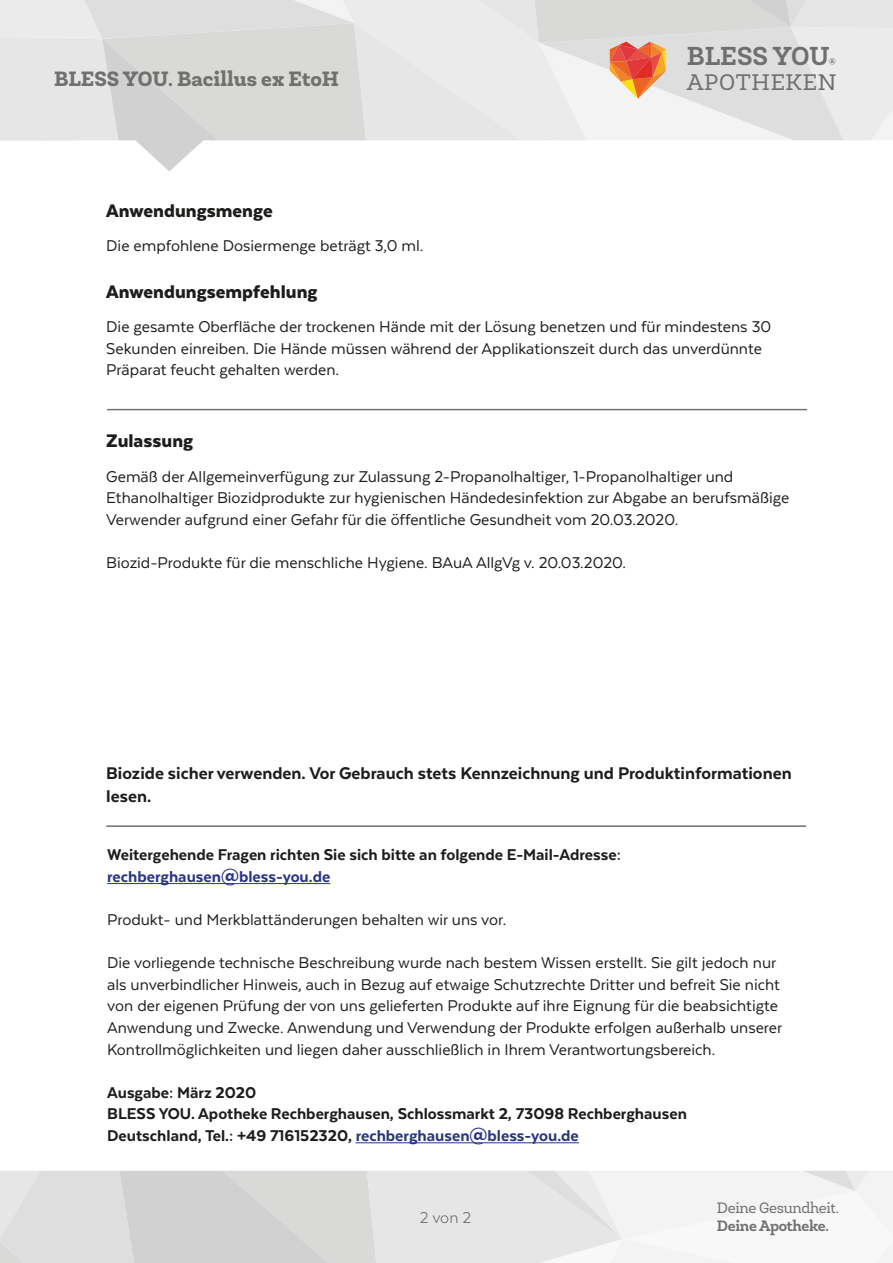
<style>
.page{position:relative;width:893px;height:1263px;background:#fff}
.page>*{position:absolute;margin:0;border:0;box-sizing:border-box;transform-origin:0 0}
.t1{font:700 26.25px "Newslab";color:#6f6f6f}
.t2{font:22.8px "Newslab";letter-spacing:.03em;color:#6f6f6f}
.t3{font:900 21px "Texta";color:#1d1d1b}
.t4{font:800 21px "Newslab";color:#70706f}
.t5{font:800 19.5px/23.4px "Texta";color:#1d1d1b}
.t6{font:18px/21.6px "Texta";color:#1d1d1b}
.t7{font:800 18px/21.6px "Texta";color:#1d1d1b}
.t8{font:800 18px "Texta";color:#283583}
.t9{font:18px "Texta";color:#70706f}
.t10{font:15.3px "Newslab";letter-spacing:-.02em;color:#70706f}
.t11{font:700 15.3px "Newslab";letter-spacing:-.02em;color:#70706f}
.t12{font:700 10.5px "Newslab";color:#6f6f6f}
.s1{color:#283583}
</style>
<div class="page">
<svg style="left:0;top:1171px;width:893px;height:92px"></svg>
<svg style="left:0;top:0;width:893px;height:171px"></svg>
<hr style="left:107px;top:409px;width:700px;height:1px;background:#70706f">
<hr style="left:107px;top:883px;width:223px;height:1px;background:#283583">
<hr style="left:356px;top:1142px;width:223px;height:1px;background:#283583">
<hr style="left:106px;top:825px;width:700px;height:2px;background:#70706f">
<p class="t4" style="left:54px;top:65px;width:286px">BLESS YOU. Bacillus ex EtoH</p>
<h1 class="t1" style="left:687px;top:40px;width:144px">BLESS YOU</h1>
<p class="t12" style="left:829px;top:55px;width:9px">®</p>
<p class="t2" style="left:687px;top:68px;width:151px">APOTHEKEN</p>
<p class="t3" style="left:106px;top:200px;width:168px">Anwendungsmenge</p>
<p class="t6" style="left:106px;top:235px;width:319px">Die empfohlene Dosiermenge beträgt 3,0 ml.</p>
<p class="t3" style="left:106px;top:281px;width:213px">Anwendungsempfehlung</p>
<p class="t6" style="left:106px;top:316px;width:666px">Die gesamte Oberfläche der trockenen Hände mit der Lösung benetzen und für mindestens 30<br>Sekunden einreiben. Die Hände müssen während der Applikationszeit durch das unverdünnte<br>Präparat feucht gehalten werden.</p>
<p class="t3" style="left:106px;top:430px;width:88px">Zulassung</p>
<p class="t6" style="left:106px;top:465px;width:684px">Gemäß der Allgemeinverfügung zur Zulassung 2-Propanolhaltiger, 1-Propanolhaltiger und<br>Ethanolhaltiger Biozidprodukte zur hygienischen Händedesinfektion zur Abgabe an berufsmäßige<br>Verwender aufgrund einer Gefahr für die öffentliche Gesundheit vom 20.03.2020.</p>
<p class="t6" style="left:106px;top:552px;width:521px">Biozid-Produkte für die menschliche Hygiene. BAuA AllgVg v. 20.03.2020.</p>
<p class="t5" style="left:106px;top:761px;width:687px">Biozide sicher verwenden. Vor Gebrauch stets Kennzeichnung und Produktinformationen lesen.</p>
<p class="t7" style="left:107px;top:844px;width:515px">Weitergehende Fragen richten Sie sich bitte an folgende E-Mail-Adresse:</p>
<p class="t8" style="left:107px;top:867px;width:225px">rechberghausen@bless-you.de</p>
<p class="t6" style="left:107px;top:908px;width:401px">Produkt- und Merkblattänderungen behalten wir uns vor.</p>
<p class="t6" style="left:107px;top:952px;width:676px">Die vorliegende technische Beschreibung wurde nach bestem Wissen erstellt. Sie gilt jedoch nur als unverbindlicher Hinweis, auch in Bezug auf etwaige Schutzrechte Dritter und befreit Sie nicht von der eigenen Prüfung der von uns gelieferten Produkte auf ihre Eignung für die beabsichtigte Anwendung und Zwecke. Anwendung und Verwendung der Produkte erfolgen außerhalb unserer Kontrollmöglichkeiten und liegen daher ausschließlich in Ihrem Verantwortungsbereich.</p>
<p class="t7" style="left:107px;top:1081px;width:581px">Ausgabe: März 2020<br>BLESS YOU. Apotheke Rechberghausen, Schlossmarkt 2, 73098 Rechberghausen<br>Deutschland, Tel.: +49 716152320, <span class="s1">rechberghausen@bless-you.de</span></p>
<p class="t9" style="left:420px;top:1209px;width:53px">2 von 2</p>
<p class="t10" style="left:717px;top:1198px;width:124px">Deine Gesundheit.</p>
<p class="t11" style="left:717px;top:1216px;width:113px">Deine Apotheke.</p>
</div>
